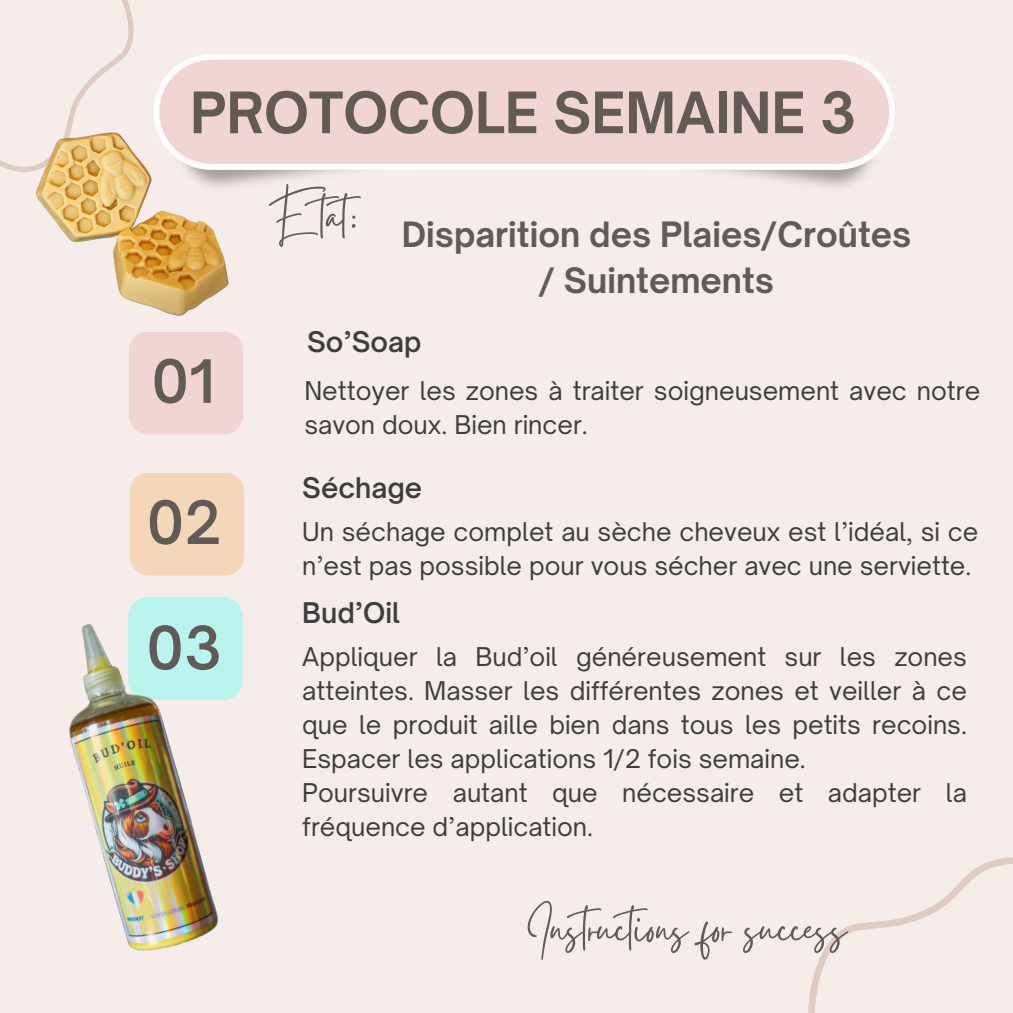
<style>
.page{position:relative;width:1013px;height:1013px;background:#fff}
.page>*{position:absolute;margin:0;border:0;box-sizing:border-box;transform-origin:0 0}
.t1{font:600 57.12px "Open Sauce One";color:#625a57}
.t2{font:700 54.62px "Open Sauce One";color:#625a57}
.t3{font:53.62px "Gistesy";color:#625a57}
.t4{font:700 33.38px/46px "Open Sauce One";color:#625a57;text-align:center}
.t5{font:600 27.25px "Open Sauce One";color:#3d3d3d}
.t6{font:24.75px/34.1px "Open Sauce One";color:#3d3d3d}
</style>
<div class="page">
<div style="left:0;top:0;width:1012px;height:1012px;background:#f6ecea"></div>
<svg style="left:88px;top:0;width:46px;height:81px"></svg>
<svg style="left:808px;top:857px;width:204px;height:155px"></svg>
<svg style="left:163px;top:54px;width:732px;height:116px;background:#f2d9d9"></svg>
<div style="left:129px;top:331px;width:114px;height:103px;background:#f1d4d4;border-radius:19px"></div>
<div style="left:130px;top:472px;width:114px;height:103px;background:#f4d7b9;border-radius:19px"></div>
<img style="left:69px;top:560px;width:175px;height:391px">
<img style="left:0;top:81px;width:321px;height:259px">
<p class="t2" style="left:190px;top:79px;width:667px">PROTOCOLE SEMAINE 3</p>
<h4 class="t1" style="left:151px;top:346px;width:65px">01</h4>
<p class="t1" style="left:146px;top:487px;width:77px">02</p>
<p class="t1" style="left:146px;top:612px;width:77px">03</p>
<p class="t3" style="left:271px;top:179px;width:106px">Etat:</p>
<p class="t4" style="left:402px;top:211px;width:511px">Disparition des Plaies/Croûtes / Suintements</p>
<h3 class="t5" style="left:307px;top:325px;width:116px">So’Soap</h3>
<h2 class="t6" style="left:304px;top:373px;width:677px">Nettoyer les zones à traiter soigneusement avec notre savon doux. Bien rincer.</h2>
<p class="t5" style="left:302px;top:471px;width:121px">Séchage</p>
<p class="t6" style="left:302px;top:514px;width:677px">Un séchage complet au sèche cheveux est l’idéal, si ce n’est pas possible pour vous sécher avec une serviette.</p>
<h4 class="t5" style="left:302px;top:595px;width:99px">Bud’Oil</h4>
<p class="t6" style="left:302px;top:639px;width:666px;text-align:justify">Appliquer la Bud’oil généreusement sur les zones atteintes. Masser les différentes zones et veiller à ce que le produit aille bien dans tous les petits recoins.<br>Espacer les applications 1/2 fois semaine.</p>
<p class="t6" style="left:302px;top:775px;width:666px">Poursuivre autant que nécessaire et adapter la fréquence d’application.</p>
<h4 class="t3" style="left:525px;top:891px;width:323px">Instructions for success</h4>
</div>
